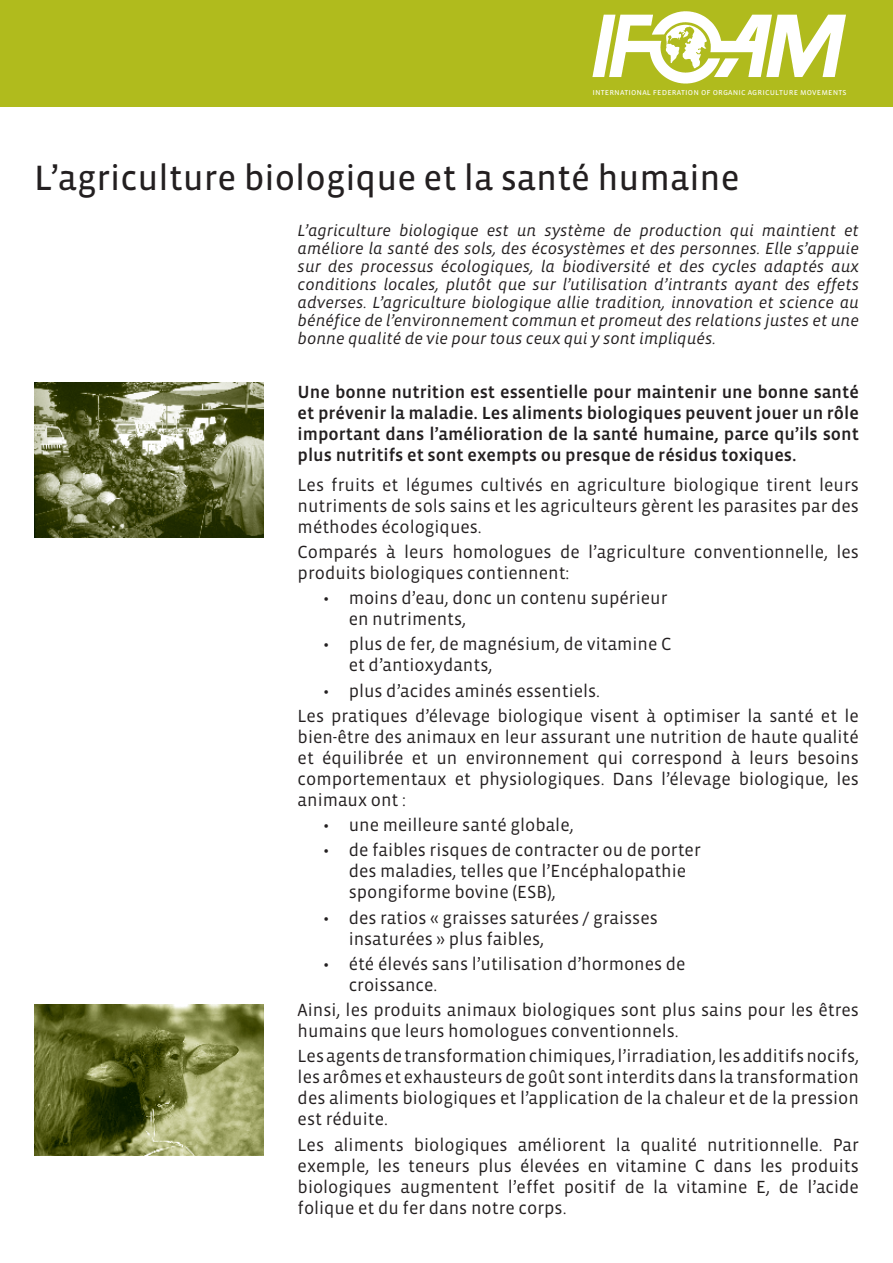
<style>
.page{position:relative;width:893px;height:1263px;background:#fff}
.page>*{position:absolute;margin:0;border:0;box-sizing:border-box;transform-origin:0 0}
.Headline{font:36px "Vista Sans OT";color:#231f20}
.List{font:18px/21px "Vista Sans OT";color:#231f20}
.Headline2{font:500 18px/21px "Vista Sans OT";color:#231f20;text-align:justify}
.t1{font:italic 16.5px/18px "Vista Sans OT";color:#231f20;text-align:justify}
.t2{font:9px "Vista Sans OT";letter-spacing:.01em;color:#fff}
</style>
<div class="page">
<div style="left:0;top:0;width:893px;height:106px;background:#b0bb1d"></div>
<svg style="left:592px;top:11px;width:254px;height:73px"></svg>
<img style="left:34px;top:382px;width:230px;height:155px">
<img style="left:34px;top:1004px;width:230px;height:152px">
<p class="t2" style="left:592px;top:87px;width:256px">international federation of organic agriculture movements</p>
<p class="Headline" style="left:34px;top:159px;width:707px">L’agriculture biologique et la santé humaine</p>
<p class="t1" style="left:298px;top:222px;width:563px">L’agriculture biologique est un système de production qui maintient et améliore la santé des sols, des écosystèmes et des personnes. Elle s’appuie sur des processus écologiques, la biodiversité et des cycles adaptés aux conditions locales, plutôt que sur l’utilisation d’intrants ayant des effets adverses. L’agriculture biologique allie tradition, innovation et science au bénéfice de l’environnement commun et promeut des relations justes et une bonne qualité de vie pour tous ceux qui y sont impliqués.</p>
<p class="Headline2" style="left:298px;top:382px;width:563px">Une bonne nutrition est essentielle pour maintenir une bonne santé et prévenir la maladie. Les aliments biologiques peuvent jouer un rôle important dans l’amélioration de la santé humaine, parce qu’ils sont plus nutritifs et sont exempts ou presque de résidus toxiques.</p>
<p class="List" style="left:298px;top:474px;width:563px;text-align:justify">Les fruits et légumes cultivés en agriculture biologique tirent leurs nutriments de sols sains et les agriculteurs gèrent les parasites par des méthodes écologiques.</p>
<p class="List" style="left:298px;top:542px;width:563px">Comparés à leurs homologues de l’agriculture conventionnelle, les produits biologiques contiennent:</p>
<p class="List" style="left:349px;top:588px;width:320px;text-indent:-26px">• moins d’eau, donc un contenu supérieur en nutriments,</p>
<p class="List" style="left:349px;top:634px;width:324px;text-indent:-26px">• plus de fer, de magnésium, de vitamine C et d’antioxydants,</p>
<p class="List" style="left:323px;top:680px;width:278px">• plus d’acides aminés essentiels.</p>
<p class="List" style="left:298px;top:706px;width:563px;text-align:justify">Les pratiques d’élevage biologique visent à optimiser la santé et le bien-être des animaux en leur assurant une nutrition de haute qualité et équilibrée et un environnement qui correspond à leurs besoins comportementaux et physiologiques. Dans l’élevage biologique, les animaux ont :</p>
<p class="List" style="left:323px;top:815px;width:252px">• une meilleure santé globale,</p>
<p class="List" style="left:349px;top:840px;width:354px;text-indent:-26px">• de faibles risques de contracter ou de porter des maladies, telles que l’Encéphalopathie spongiforme bovine (ESB),</p>
<p class="List" style="left:349px;top:907px;width:311px;text-indent:-26px">• des ratios « graisses saturées / graisses insaturées » plus faibles,</p>
<p class="List" style="left:349px;top:954px;width:338px;text-indent:-26px">• été élevés sans l’utilisation d’hormones de croissance.</p>
<p class="List" style="left:298px;top:1000px;width:563px">Ainsi, les produits animaux biologiques sont plus sains pour les êtres humains que leurs homologues conventionnels.</p>
<p class="List" style="left:298px;top:1046px;width:563px;text-align:justify">Les agents de transformation chimiques, l’irradiation, les additifs nocifs, les arômes et exhausteurs de goût sont interdits dans la transformation des aliments biologiques et l’application de la chaleur et de la pression est réduite.</p>
<p class="List" style="left:298px;top:1134px;width:563px;text-align:justify">Les aliments biologiques améliorent la qualité nutritionnelle. Par exemple, les teneurs plus élevées en vitamine C dans les produits biologiques augmentent l’effet positif de la vitamine E, de l’acide folique et du fer dans notre corps.</p>
</div>
